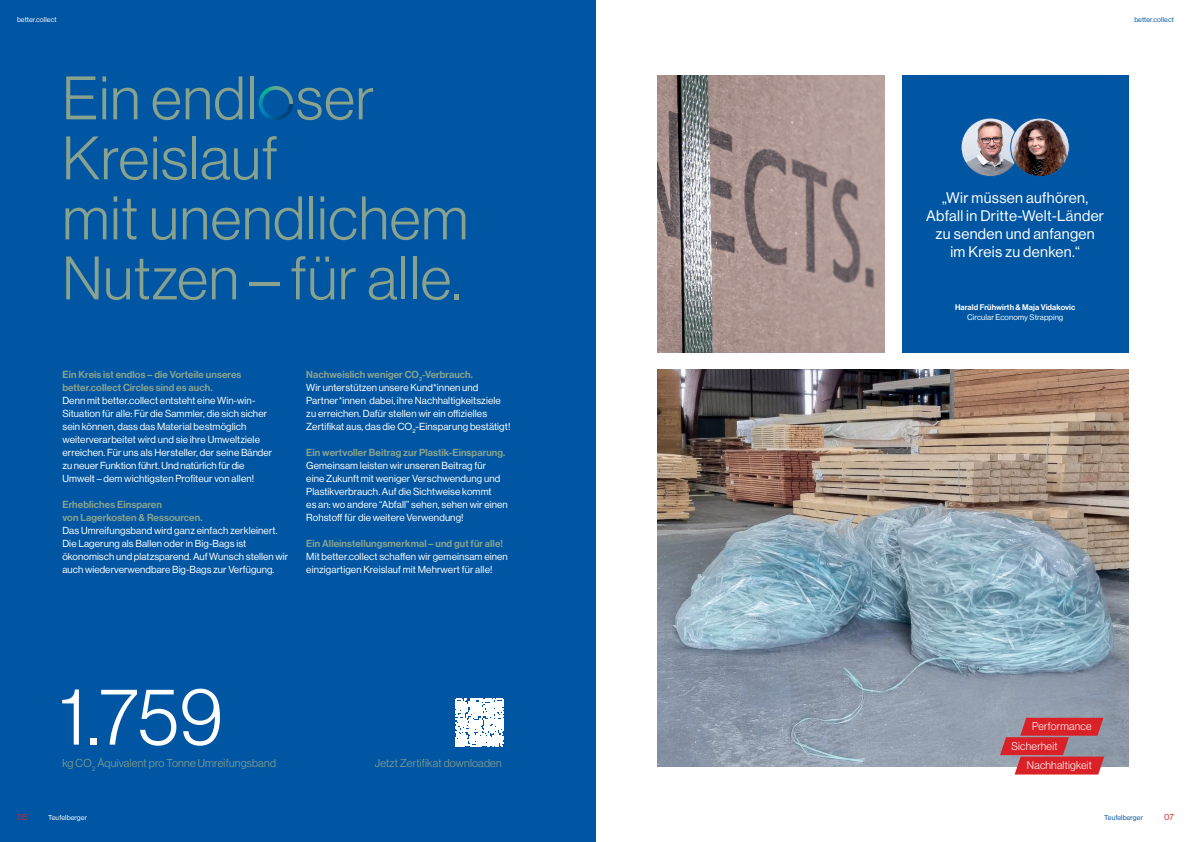
<style>
.page{position:relative;width:1191px;height:842px;background:#fff}
.page>*{position:absolute;margin:0;border:0;box-sizing:border-box;transform-origin:0 0}
.t1{font:80px "N Haas Grotesk DS Pro 45 Lt";color:#fff}
.t2{font:60px/60px "N Haas Grotesk DS Pro 45 Lt";letter-spacing:.015em;color:#89a28d}
.t3{font:15px/18px "N Haas Grotesk DS Pro 55 Rg";letter-spacing:.02em;color:#fff;text-align:center}
.t4{font:11.2px "N Haas Grotesk DS Pro 45 Lt";letter-spacing:.02em;color:#89a28d}
.t5{font:10.9px/19.4px "N Haas Grotesk DS Pro 45 Lt";letter-spacing:.02em;color:#fff}
.t6{font:10px/13px "N Haas Grotesk DS Pro 55 Rg";letter-spacing:.01em;color:#fff}
.t7{font:10px/13px "N Haas Grotesk DS Pro 65 Md";letter-spacing:.01em;color:#89a28d}
.t8{font:8.8px "N Haas Grotesk DS Pro 55 Rg";color:#da2128}
.t9{font:8px "N Haas Grotesk DS Pro 65 Md";letter-spacing:.01em;color:#fff}
.t10{font:8px "N Haas Grotesk DS Pro 55 Rg";letter-spacing:.01em;color:#fff}
.t11{font:7px "N Haas Grotesk DS Pro 55 Rg";letter-spacing:.015em;color:#0156a3}
.t12{font:7px "N Haas Grotesk DS Pro 55 Rg";letter-spacing:.015em;color:#fff}
</style>
<div class="page">
<div style="left:0;top:0;width:595px;height:842px;background:#0156a3"></div>
<img style="left:658px;top:370px;width:470px;height:397px">
<img style="left:658px;top:75px;width:226px;height:278px">
<div style="left:901px;top:75px;width:227px;height:278px;background:#0156a3"></div>
<svg style="left:1000px;top:718px;width:104px;height:56px;background:#c54b54"></svg>
<svg style="left:455px;top:699px;width:48px;height:48px;background:#e3ecf5"></svg>
<svg style="left:259px;top:86px;width:23px;height:34px"></svg>
<img style="left:961px;top:118px;width:58px;height:59px;border-radius:29px">
<div style="left:960px;top:118px;width:60px;height:59px;border:1px solid #0156a3;border-radius:50%"></div>
<img style="left:1010px;top:118px;width:59px;height:59px;border-radius:29px">
<div style="left:1010px;top:118px;width:59px;height:59px;border:1px solid #0156a3;border-radius:50%"></div>
<p class="t12" style="left:17px;top:16px;width:41px">better.collect</p>
<h2 class="t2" style="left:62px;top:68px;width:407px">Ein endl ser<br>Kreislauf<br>mit unendlichem<br>Nutzen – für alle.</h2>
<p class="t7" style="left:62px;top:368px;width:180px">Ein Kreis ist endlos – die Vorteile unseres better.collect Circles sind es auch.</p>
<p class="t6" style="left:62px;top:394px;width:211px">Denn mit better.collect entsteht eine Win-win-Situation für alle: Für die Sammler, die sich sicher sein können, dass das Material bestmöglich weiterverarbeitet wird und sie ihre Umweltziele erreichen. Für uns als Hersteller, der seine Bänder zu neuer Funktion führt. Und natürlich für die Umwelt – dem wichtigsten Profiteur von allen!</p>
<p class="t7" style="left:62px;top:498px;width:142px">Erhebliches Einsparen<br>von Lagerkosten &amp; Ressourcen.</p>
<p class="t6" style="left:62px;top:524px;width:227px">Das Umreifungsband wird ganz einfach zerkleinert.<br>Die Lagerung als Ballen oder in Big-Bags ist ökonomisch und platzsparend. Auf Wunsch stellen wir auch wiederverwendbare Big-Bags zur Verfügung.</p>
<p class="t7" style="left:306px;top:368px;width:168px">Nachweislich weniger CO<sub>2</sub>-Verbrauch.</p>
<p class="t6" style="left:306px;top:381px;width:206px">Wir unterstützen unsere Kund*innen und Partner*innen dabei, ihre Nachhaltigkeitsziele zu erreichen. Dafür stellen wir ein offizielles Zertifikat aus, das die CO<sub>2</sub>-Einsparung bestätigt!</p>
<p class="t7" style="left:306px;top:446px;width:200px">Ein wertvoller Beitrag zur Plastik-Einsparung.</p>
<p class="t6" style="left:306px;top:459px;width:203px">Gemeinsam leisten wir unseren Beitrag für<br>eine Zukunft mit weniger Verschwendung und Plastikverbrauch. Auf die Sichtweise kommt<br>es an: wo andere “Abfall” sehen, sehen wir einen Rohstoff für die weitere Verwendung!</p>
<p class="t7" style="left:306px;top:537px;width:198px">Ein Alleinstellungsmerkmal – und gut für alle!</p>
<p class="t6" style="left:306px;top:550px;width:203px">Mit better.collect schaffen wir gemeinsam einen einzigartigen Kreislauf mit Mehrwert für alle!</p>
<p class="t11" style="left:1134px;top:16px;width:41px">better.collect</p>
<h3 class="t3" style="left:926px;top:189px;width:179px">„Wir müssen aufhören,<br>Abfall in Dritte-Welt-Länder zu senden und anfangen im Kreis zu denken.“</h3>
<p class="t9" style="left:955px;top:302px;width:122px">Harald Frühwirth &amp; Maja Vidakovic</p>
<p class="t10" style="left:967px;top:313px;width:98px">Circular Economy Strapping</p>
<h1 class="t1" style="left:60px;top:671px;width:165px">1.759</h1>
<p class="t4" style="left:62px;top:756px;width:215px">kg CO<sub>2</sub> Äquivalent pro Tonne Umreifungsband</p>
<p class="t5" style="left:1011px;top:717px;width:82px;text-indent:21px">Performance<br>Sicherheit</p>
<p class="t4" style="left:375px;top:757px;width:128px">Jetzt Zertifikat downloaden</p>
<p class="t5" style="left:1027px;top:755px;width:67px">Nachhaltigkeit</p>
<p class="t8" style="left:17px;top:812px;width:12px">06</p>
<p class="t12" style="left:48px;top:814px;width:40px">Teufelberger</p>
<p class="t11" style="left:1104px;top:814px;width:40px">Teufelberger</p>
<p class="t8" style="left:1164px;top:812px;width:11px">07</p>
</div>
